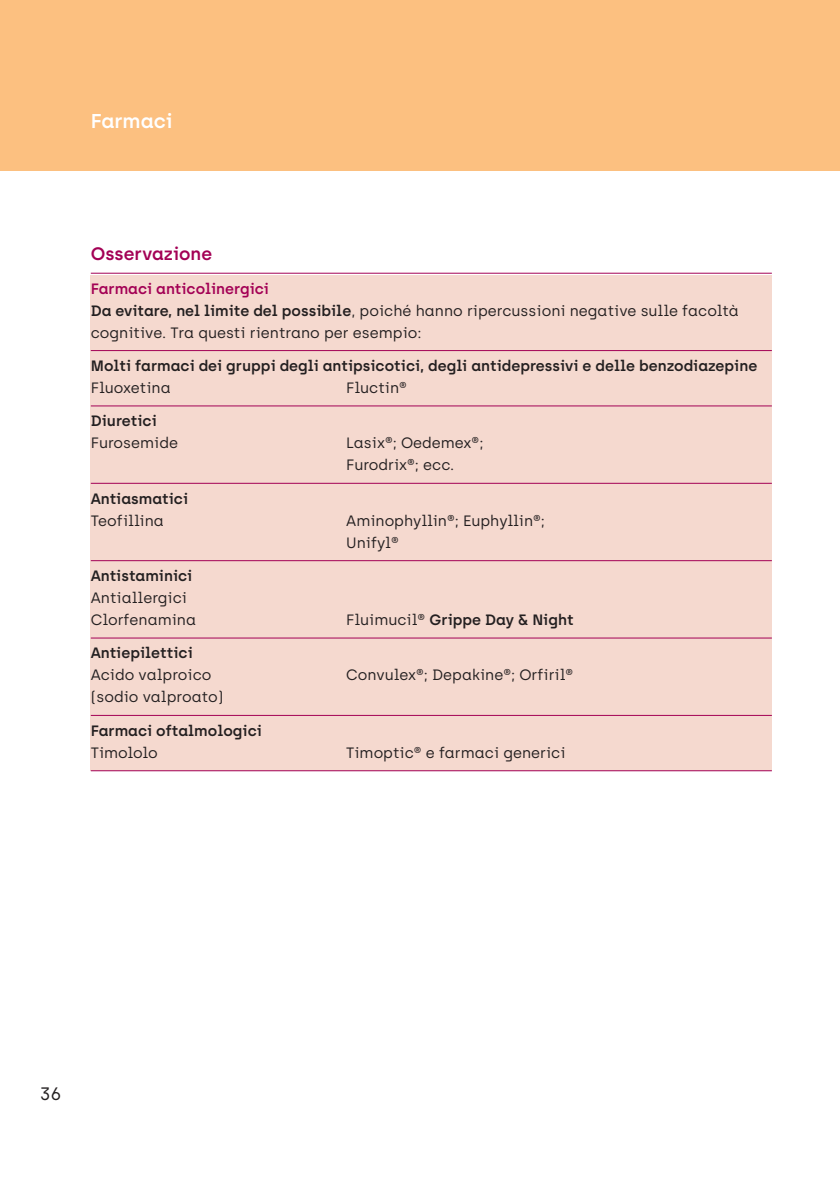
<style>
.page{position:relative;width:840px;height:1191px;background:#fff}
.page>*{position:absolute;margin:0;border:0;box-sizing:border-box;transform-origin:0 0}
.t1{font:600 20px "Archia";color:#fff}
.t2{font:600 18px "Archia";color:#a30155}
.t3{font:18px "Archia";color:#231f20}
.t4{font:15px/22px "Archia";color:#231f20}
.t5{font:600 15px "Archia";color:#231f20}
.s1{font-weight:600;color:#a30155}
.s2{font-weight:600}
.s3{font-weight:400}
</style>
<div class="page">
<hr style="left:839px;top:0;width:1px;height:170px;background:#696d85">
<div style="left:0;top:0;width:839px;height:170px;background:#fcc080"></div>
<div style="left:91px;top:275px;width:680px;height:495px;background:#f5d9cf"></div>
<hr style="left:91px;top:273px;width:680px;height:1px;background:#a30155">
<hr style="left:91px;top:350px;width:680px;height:1px;background:#a30155">
<hr style="left:91px;top:405px;width:680px;height:1px;background:#a30155">
<hr style="left:91px;top:483px;width:680px;height:1px;background:#a30155">
<hr style="left:91px;top:560px;width:680px;height:1px;background:#a30155">
<hr style="left:91px;top:637px;width:680px;height:1px;background:#a30155">
<hr style="left:91px;top:715px;width:680px;height:1px;background:#a30155">
<hr style="left:91px;top:770px;width:680px;height:1px;background:#a30155">
<h1 class="t1" style="left:91px;top:109px;width:83px">Farmaci</h1>
<p class="t2" style="left:91px;top:243px;width:123px">Osservazione</p>
<p class="t4" style="left:91px;top:277px;width:649px"><span class="s1">Farmaci anticolinergici<br></span><span class="s2">Da evitare, nel limite del possibile</span>, poiché hanno ripercussioni negative sulle facoltà cognitive. Tra questi rientrano per esempio:</p>
<p class="t5" style="left:91px;top:357px;width:667px">Molti farmaci dei gruppi degli antipsicotici, degli antidepressivi e delle benzodiazepine</p>
<p class="t4" style="left:91px;top:376px;width:81px">Fluoxetina</p>
<p class="t4" style="left:346px;top:376px;width:62px">Fluctin®</p>
<p class="t5" style="left:91px;top:412px;width:67px">Diuretici</p>
<p class="t4" style="left:91px;top:432px;width:89px">Furosemide</p>
<p class="t4" style="left:346px;top:432px;width:139px">Lasix®; Oedemex®;<br>Furodrix®; ecc.</p>
<p class="t5" style="left:91px;top:489px;width:99px">Antiasmatici</p>
<p class="t4" style="left:91px;top:509px;width:75px">Teofillina</p>
<p class="t4" style="left:346px;top:509px;width:200px">Aminophyllin®; Euphyllin®;<br>Unifyl®</p>
<p class="t5" style="left:91px;top:567px;width:103px">Antistaminici</p>
<p class="t4" style="left:91px;top:587px;width:107px">Antiallergici<br>Clorfenamina</p>
<p class="t5" style="left:346px;top:611px;width:229px"><span class="s3">Fluimucil®</span> Grippe Day &amp; Night</p>
<p class="t5" style="left:91px;top:644px;width:103px">Antiepilettici</p>
<p class="t4" style="left:91px;top:664px;width:122px">Acido valproico</p>
<p class="t4" style="left:346px;top:664px;width:228px">Convulex®; Depakine®; Orfiril®</p>
<p class="t4" style="left:91px;top:686px;width:134px">(sodio valproato)</p>
<p class="t5" style="left:91px;top:721px;width:173px">Farmaci oftalmologici</p>
<p class="t4" style="left:91px;top:741px;width:68px">Timololo</p>
<p class="t4" style="left:346px;top:741px;width:221px">Timoptic® e farmaci generici</p>
<p class="t3" style="left:40px;top:1082px;width:23px">36</p>
</div>
